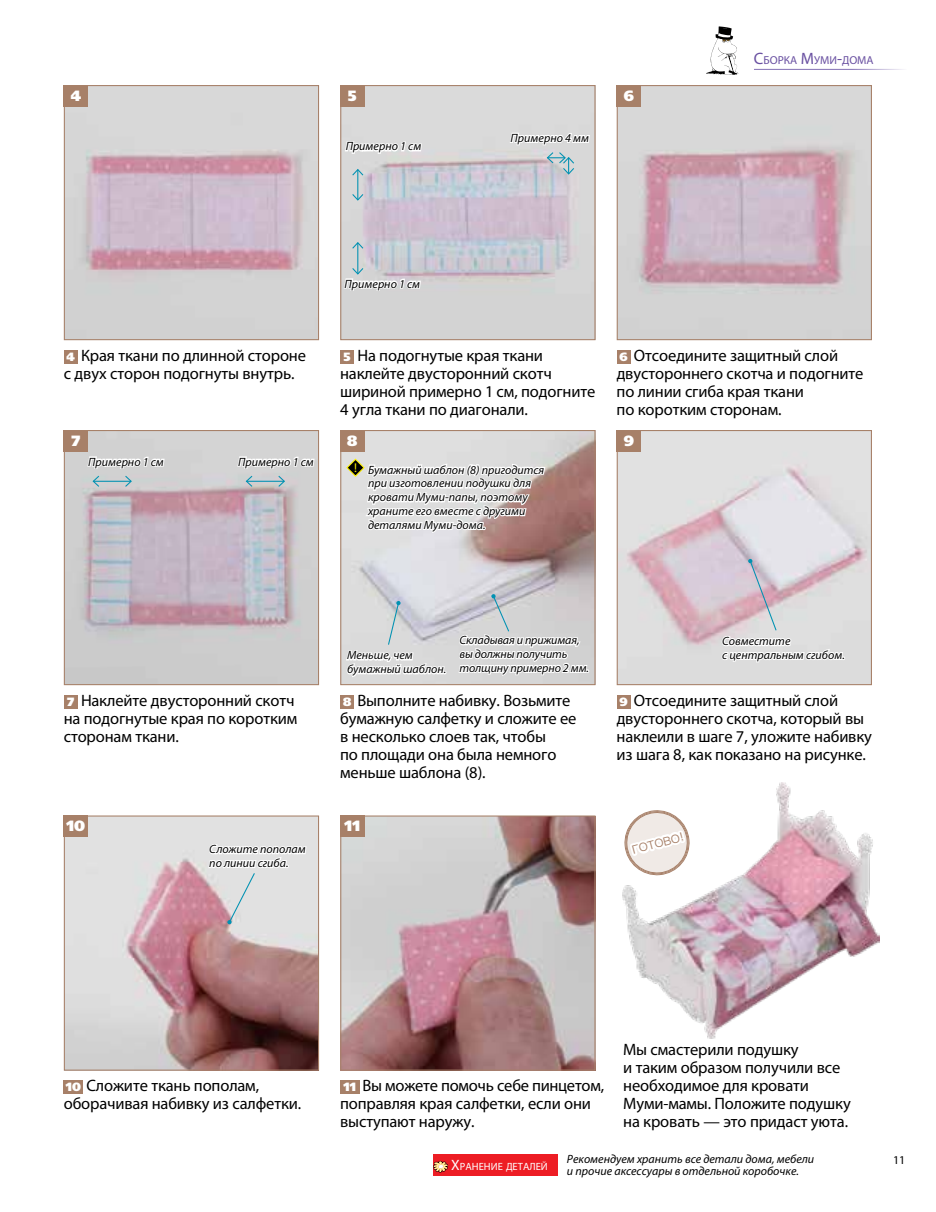
<style>
.page{position:relative;width:936px;height:1212px;background:#fff}
.page>*{position:absolute;margin:0;border:0;box-sizing:border-box;transform-origin:0 0}
.t1{font:16.5px/18px "Myriad Pro";letter-spacing:-.01em;color:#000}
.t2{font:14.85px "AG Foreigner Ultra Black C";color:#fff}
.t3{font:12.75px "Myriad Pro";color:#fff200}
.t4{font:italic 12px/13.8px "Myriad Pro";color:#000}
.t5{font:12px "Myriad Pro";color:#000}
.t6{font:11.7px "Ping Fang TC";color:#a78068}
.t7{font:11.55px "Myriad Pro";color:#6950a1}
.t8{font:10.5px "Myriad Pro";color:#fff}
.s1{font-size:16.5px}
.s2{font-family:"AG Foreigner Ultra Black C";font-size:12px;color:#fff}
.s3{font-size:15px}
</style>
<div class="page">
<hr style="left:754px;top:69px;width:153px;height:1px;background:#8b79b8">
<svg style="left:706px;top:26px;width:32px;height:49px"></svg>
<div style="left:433px;top:1154px;width:124px;height:22px;background:#ed1d24"></div>
<svg style="left:433px;top:1160px;width:16px;height:13px"></svg>
<img style="left:618px;top:432px;width:251px;height:251px">
<div style="left:616px;top:430px;width:255px;height:255px;border:1px solid #a78068"></div>
<div style="left:616px;top:430px;width:25px;height:21px;background:#a78068"></div>
<div style="left:616px;top:695px;width:14px;height:14px;background:#a78068"></div>
<img style="left:622px;top:782px;width:257px;height:256px">
<img style="left:66px;top:432px;width:251px;height:251px">
<div style="left:64px;top:430px;width:255px;height:255px;border:1px solid #a78068"></div>
<div style="left:64px;top:430px;width:24px;height:21px;background:#a78068"></div>
<div style="left:64px;top:695px;width:14px;height:14px;background:#a78068"></div>
<img style="left:342px;top:432px;width:251px;height:251px">
<div style="left:340px;top:430px;width:255px;height:255px;border:1px solid #a78068"></div>
<div style="left:340px;top:430px;width:24px;height:21px;background:#a78068"></div>
<div style="left:340px;top:695px;width:14px;height:14px;background:#a78068"></div>
<img style="left:66px;top:817px;width:251px;height:251px">
<div style="left:64px;top:815px;width:255px;height:255px;border:1px solid #a78068"></div>
<div style="left:64px;top:815px;width:24px;height:22px;background:#a78068"></div>
<div style="left:64px;top:1080px;width:19px;height:14px;background:#a78068"></div>
<img style="left:342px;top:817px;width:251px;height:251px">
<div style="left:340px;top:815px;width:255px;height:255px;border:1px solid #a78068"></div>
<div style="left:340px;top:815px;width:24px;height:22px;background:#a78068"></div>
<div style="left:340px;top:1080px;width:19px;height:14px;background:#a78068"></div>
<svg style="left:344px;top:601px;width:102px;height:85px;background:#dadbdc"></svg>
<svg style="left:457px;top:594px;width:132px;height:92px"></svg>
<svg style="left:207px;top:826px;width:101px;height:98px;background:#e1dedf"></svg>
<svg style="left:720px;top:559px;width:125px;height:121px;background:#dcd5d9"></svg>
<img style="left:66px;top:87px;width:251px;height:251px">
<div style="left:64px;top:85px;width:255px;height:255px;border:1px solid #a78068"></div>
<div style="left:64px;top:85px;width:24px;height:21px;background:#a78068"></div>
<div style="left:64px;top:350px;width:14px;height:14px;background:#a78068"></div>
<img style="left:342px;top:87px;width:251px;height:251px">
<div style="left:340px;top:85px;width:255px;height:255px;border:1px solid #a78068"></div>
<div style="left:340px;top:85px;width:24px;height:21px;background:#a78068"></div>
<div style="left:340px;top:350px;width:14px;height:14px;background:#a78068"></div>
<img style="left:618px;top:87px;width:251px;height:251px">
<div style="left:616px;top:85px;width:255px;height:255px;border:1px solid #a78068"></div>
<div style="left:616px;top:85px;width:25px;height:21px;background:#a78068"></div>
<div style="left:616px;top:350px;width:14px;height:14px;background:#a78068"></div>
<hr style="left:357px;top:170px;width:1px;height:30px;background:#0091b2">
<svg style="left:351px;top:193px;width:13px;height:8px"></svg>
<hr style="left:357px;top:243px;width:1px;height:31px;background:#0091b2">
<svg style="left:351px;top:241px;width:13px;height:9px"></svg>
<svg style="left:343px;top:125px;width:80px;height:52px;background:#d9d9da"></svg>
<svg style="left:342px;top:262px;width:80px;height:46px;background:#d5d5d7"></svg>
<svg style="left:508px;top:116px;width:83px;height:59px;background:#d6d7d9"></svg>
<svg style="left:86px;top:440px;width:80px;height:48px;background:#d3d5d6"></svg>
<svg style="left:236px;top:440px;width:80px;height:48px;background:#d4d7d7"></svg>
<svg style="left:345px;top:447px;width:201px;height:102px"></svg>
<p class="t2" style="left:71px;top:87px;width:12px">4</p>
<p class="t2" style="left:348px;top:87px;width:10px">5</p>
<p class="t4" style="left:345px;top:139px;width:77px">Примерно 1 см</p>
<p class="t4" style="left:510px;top:131px;width:80px">Примерно 4 мм</p>
<p class="t2" style="left:623px;top:87px;width:12px">6</p>
<p class="t7" style="left:754px;top:53px;width:121px"><span class="s1">С</span>борка <span class="s1">М</span>уми<span class="s1">-</span>дома</p>
<p class="t4" style="left:344px;top:276px;width:77px">Примерно 1 см</p>
<p class="t1" style="left:64px;top:346px;width:244px"><span class="s2">4</span> Края ткани по длинной стороне с двух сторон подогнуты внутрь.</p>
<p class="t1" style="left:340px;top:346px;width:257px"><span class="s2">5</span> На подогнутые края ткани наклейте двусторонний скотч шириной примерно 1 см, подогните<br>4 угла ткани по диагонали.</p>
<p class="t1" style="left:616px;top:346px;width:248px"><span class="s2">6</span> Отсоедините защитный слой двустороннего скотча и подогните по линии сгиба края ткани<br>по коротким сторонам.</p>
<p class="t2" style="left:71px;top:432px;width:10px">7</p>
<p class="t2" style="left:347px;top:432px;width:12px">8</p>
<p class="t2" style="left:623px;top:432px;width:12px">9</p>
<p class="t4" style="left:88px;top:454px;width:77px">Примерно 1 см</p>
<p class="t4" style="left:238px;top:454px;width:77px">Примерно 1 см</p>
<p class="t3" style="left:354px;top:460px;width:4px">!</p>
<p class="t4" style="left:368px;top:462px;width:178px">Бумажный шаблон (8) пригодится при изготовлении подушки для кровати Муми-папы, поэтому храните его вместе с другими деталями Муми-дома.</p>
<p class="t1" style="left:64px;top:691px;width:235px"><span class="s2">7</span> Наклейте двусторонний скотч на подогнутые края по коротким сторонам ткани.</p>
<p class="t2" style="left:66px;top:818px;width:20px">10</p>
<p class="t4" style="left:209px;top:842px;width:98px">Сложите пополам по линии сгиба.</p>
<p class="t4" style="left:347px;top:648px;width:101px">Меньше, чем бумажный шаблон.</p>
<p class="t4" style="left:459px;top:633px;width:131px">Складывая и прижимая, вы должны получить толщину примерно 2 мм.</p>
<p class="t1" style="left:340px;top:691px;width:238px"><span class="s2">8</span> Выполните набивку. Возьмите бумажную салфетку и сложите ее в несколько слоев так, чтобы<br>по площади она была немного меньше шаблона (8).</p>
<p class="t2" style="left:344px;top:818px;width:17px">11</p>
<p class="t4" style="left:722px;top:634px;width:124px">Совместите<br>с центральным сгибом.</p>
<p class="t1" style="left:616px;top:691px;width:257px"><span class="s2">9</span> Отсоедините защитный слой двустороннего скотча, который вы наклеили в шаге 7, уложите набивку из шага 8, как показано на рисунке.</p>
<p class="t6" style="left:630px;top:843px;width:54px;rotate:-15deg">ГОТОВО!</p>
<p class="t1" style="left:64px;top:1077px;width:239px"><span class="s2">10</span> Сложите ткань пополам, оборачивая набивку из салфетки.</p>
<p class="t1" style="left:340px;top:1077px;width:265px"><span class="s2">11</span> Вы можете помочь себе пинцетом, поправляя края салфетки, если они выступают наружу.</p>
<p class="t1" style="left:623px;top:1040px;width:229px">Мы смастерили подушку<br>и таким образом получили все необходимое для кровати<br>Муми-мамы. Положите подушку на кровать — это придаст уюта.</p>
<p class="t8" style="left:451px;top:1160px;width:98px"><span class="s3">Х</span>ранение деталей</p>
<p class="t4" style="left:567px;top:1153px;width:249px;line-height:12px">Рекомендуем хранить все детали дома, мебели и прочие аксессуары в отдельной коробочке.</p>
<p class="t5" style="left:893px;top:1152px;width:14px">11</p>
</div>
